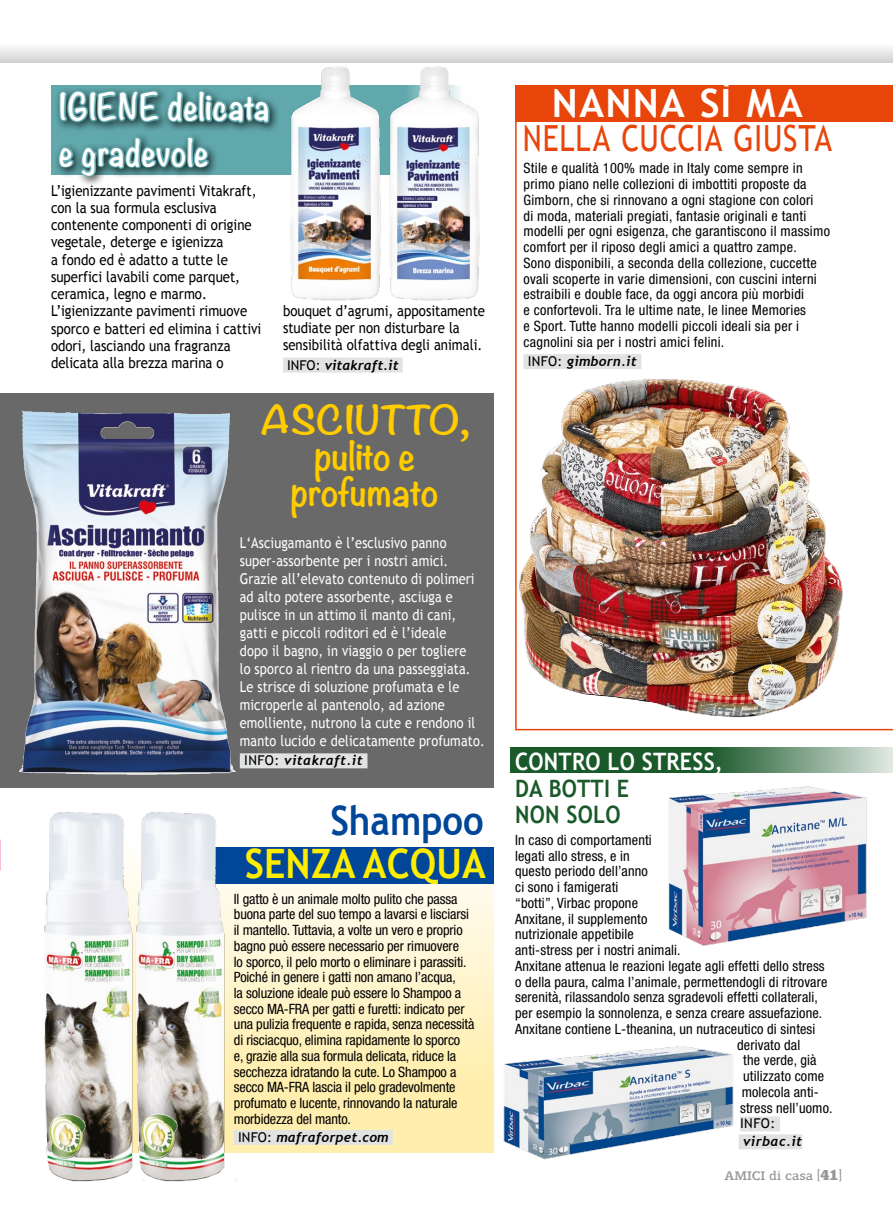
<style>
.page{position:relative;width:893px;height:1212px;background:#fff}
.page>*{position:absolute;margin:0;border:0;box-sizing:border-box;transform-origin:0 0}
.t1{font:700 40.5px/43.2px "Trebuchet MS";color:#ffed00;text-align:right;scale:.93 1}
.t2{font:700 39px "Trebuchet MS";letter-spacing:.035em;color:#fff}
.t3{font:36px "Trebuchet MS";letter-spacing:.025em;color:#e8450b;scale:.83 1}
.t4{font:700 34.95px/36px "Noteworthy";letter-spacing:-.005em;color:#fc0;text-align:center;scale:1.16 1}
.t5{font:700 33px/45.6px "Noteworthy";letter-spacing:.03em;color:#fff;scale:.9 1}
.t6{font:700 24px/27.6px "Trebuchet MS";letter-spacing:.01em;color:#fff;scale:.9 1}
.t7{font:700 24px "Trebuchet MS";letter-spacing:.01em;color:#1a592a;scale:.9 1}
.t8{font:15px/18px "Trebuchet MS";letter-spacing:.01em;color:#fff;scale:.85 1}
.t9{font:15px/17.2px "Trebuchet MS";color:#000;scale:.88 1}
.t10{font:condensed 14.25px/15.8px "Helvetica Neue LT Std";letter-spacing:.01em;color:#000}
.t11{font:condensed 14.25px/15.8px "Helvetica Neue LT Std";letter-spacing:-.01em;color:#000}
.t12{font:italic 700 13.5px/17.9px "Trebuchet";letter-spacing:.02em;color:#000}
.t13{font:italic 700 13.5px "Trebuchet";color:#000}
.t14{font:12.9px "Siseriff LT Std";color:#969696;scale:1.16 1}
.s1{font-family:"Trebuchet MS";font-weight:400;font-style:normal}
.s2{color:#004799}
.s3{color:#1a592a}
.s4{font-size:15px}
.s5{font-weight:700;font-size:15px}
</style>
<div class="page">
<svg style="left:238px;top:787px;width:256px;height:366px"></svg>
<svg style="left:510px;top:747px;width:383px;height:26px;background:#4a7b56"></svg>
<div style="left:206px;top:847px;width:288px;height:37px;background:#004799"></div>
<svg style="left:515px;top:86px;width:378px;height:644px"></svg>
<div style="left:516px;top:85px;width:377px;height:36px;background:#e8450b"></div>
<div style="left:523px;top:354px;width:118px;height:15px;background:#e1e2e2"></div>
<div style="left:283px;top:358px;width:120px;height:15px;background:#e1e2e2"></div>
<div style="left:234px;top:1130px;width:159px;height:15px;background:#e1e2e2"></div>
<img style="left:503px;top:1046px;width:240px;height:114px">
<img style="left:515px;top:371px;width:339px;height:357px">
<img style="left:668px;top:786px;width:199px;height:160px">
<div style="left:740px;top:1116px;width:40px;height:15px;background:#e1e2e2"></div>
<div style="left:739px;top:1134px;width:63px;height:15px;background:#e1e2e2"></div>
<img style="left:44px;top:812px;width:77px;height:370px">
<img style="left:121px;top:812px;width:117px;height:370px">
<div style="left:0;top:14px;width:893px;height:49px;background:linear-gradient(to bottom,#fff,#e2e2e2)"></div>
<div style="left:0;top:393px;width:494px;height:394px;background:#696969"></div>
<div style="left:240px;top:753px;width:127px;height:15px;background:#e1e2e2"></div>
<img style="left:7px;top:410px;width:239px;height:379px">
<img style="left:271px;top:47px;width:243px;height:254px">
<div style="left:54px;top:86px;width:227px;height:101px;background:#000;opacity:.75"></div>
<img style="left:57px;top:14px;width:214px;height:743px">
<p class="t5" style="left:59px;top:83px;width:235px">IGIENE delicata e gradevole</p>
<p class="t9" style="left:51px;top:182px;width:241px">L’igienizzante pavimenti Vitakraft, con la sua formula esclusiva contenente componenti di origine vegetale, deterge e igienizza<br>a fondo ed è adatto a tutte le superfici lavabili come parquet, ceramica, legno e marmo.<br>L’igienizzante pavimenti rimuove sporco e batteri ed elimina i cattivi odori, lasciando una fragranza delicata alla brezza marina o</p>
<p class="t9" style="left:283px;top:302px;width:231px">bouquet d’agrumi, appositamente studiate per non disturbare la sensibilità olfattiva degli animali.</p>
<p class="t13" style="left:287px;top:356px;width:113px"><span class="s1">INFO:</span> vitakraft.it</p>
<p class="t4" style="left:260px;top:402px;width:182px">ASCIUTTO, pulito e profumato</p>
<p class="t8" style="left:240px;top:534px;width:290px">L‘Asciugamanto è l’esclusivo panno super-assorbente per i nostri amici.<br>Grazie all’elevato contenuto di polimeri ad alto potere assorbente, asciuga e pulisce in un attimo il manto di cani, gatti e piccoli roditori ed è l’ideale<br>dopo il bagno, in viaggio o per togliere<br>lo sporco al rientro da una passeggiata.<br>Le strisce di soluzione profumata e le microperle al pantenolo, ad azione emolliente, nutrono la cute e rendono il manto lucido e delicatamente profumato.</p>
<p class="t12" style="left:244px;top:752px;width:120px"><span class="s1">INFO:</span> vitakraft.it</p>
<p class="t1" style="left:245px;top:799px;width:261px"><span class="s2">Shampoo<br></span>SENZA ACQUA</p>
<p class="t11" style="left:234px;top:890px;width:242px">Il gatto è un animale molto pulito che passa buona parte del suo tempo a lavarsi e lisciarsi il mantello. Tuttavia, a volte un vero e proprio bagno può essere necessario per rimuovere<br>lo sporco, il pelo morto o eliminare i parassiti.<br>Poiché in genere i gatti non amano l’acqua,<br>la soluzione ideale può essere lo Shampoo a secco MA-FRA per gatti e furetti: indicato per una pulizia frequente e rapida, senza necessità di risciacquo, elimina rapidamente lo sporco<br>e, grazie alla sua formula delicata, riduce la secchezza idratando la cute. Lo Shampoo a secco MA-FRA lascia il pelo gradevolmente profumato e lucente, rinnovando la naturale morbidezza del manto.</p>
<p class="t12" style="left:238px;top:1128px;width:152px"><span class="s1">INFO:</span> mafraforpet.com</p>
<p class="t2" style="left:552px;top:78px;width:252px">NANNA SÌ MA</p>
<p class="t3" style="left:523px;top:117px;width:374px">NELLA CUCCIA GIUSTA</p>
<p class="t10" style="left:523px;top:160px;width:308px">Stile e qualità 100% made in Italy come sempre in primo piano nelle collezioni di imbottiti proposte da Gimborn, che si rinnovano a ogni stagione con colori<br>di moda, materiali pregiati, fantasie originali e tanti modelli per ogni esigenza, che garantiscono il massimo comfort per il riposo degli amici a quattro zampe.<br>Sono disponibili, a seconda della collezione, cuccette ovali scoperte in varie dimensioni, con cuscini interni estraibili e double face, da oggi ancora più morbidi<br>e confortevoli. Tra le ultime nate, le linee Memories<br>e Sport. Tutte hanno modelli piccoli ideali sia per i cagnolini sia per i nostri amici felini.</p>
<p class="t12" style="left:528px;top:353px;width:111px"><span class="s1">INFO:</span> gimborn.it</p>
<p class="t6" style="left:515px;top:747px;width:232px">CONTRO LO STRESS,<br><span class="s3">DA BOTTI E</span></p>
<p class="t7" style="left:515px;top:799px;width:119px">NON SOLO</p>
<p class="t10" style="left:515px;top:832px;width:138px">In caso di comportamenti</p>
<p class="t10" style="left:515px;top:848px;width:116px">legati allo stress, e in</p>
<p class="t10" style="left:515px;top:863px;width:134px">questo periodo dell’anno</p>
<p class="t10" style="left:515px;top:879px;width:105px">ci sono i famigerati</p>
<p class="t10" style="left:515px;top:895px;width:124px">“botti”, Virbac propone</p>
<p class="t10" style="left:515px;top:911px;width:134px">Anxitane, il supplemento</p>
<p class="t10" style="left:515px;top:926px;width:120px">nutrizionale appetibile</p>
<p class="t10" style="left:515px;top:942px;width:167px">anti-stress per i nostri animali.</p>
<p class="t10" style="left:515px;top:958px;width:311px">Anxitane attenua le reazioni legate agli effetti dello stress</p>
<p class="t10" style="left:515px;top:973px;width:314px">o della paura, calma l’animale, permettendogli di ritrovare</p>
<p class="t10" style="left:515px;top:989px;width:304px">serenità, rilassandolo senza sgradevoli effetti collaterali,</p>
<p class="t10" style="left:515px;top:1005px;width:309px">per esempio la sonnolenza, e senza creare assuefazione.</p>
<p class="t10" style="left:515px;top:1021px;width:302px">Anxitane contiene L-theanina, un nutraceutico di sintesi</p>
<p class="t10" style="left:737px;top:1036px;width:65px">derivato dal</p>
<p class="t10" style="left:743px;top:1052px;width:75px">the verde, già</p>
<p class="t10" style="left:743px;top:1068px;width:83px">utilizzato come</p>
<p class="t10" style="left:742px;top:1084px;width:79px">molecola anti-</p>
<p class="t10" style="left:740px;top:1099px;width:94px">stress nell’uomo.</p>
<p class="t12" style="left:740px;top:1115px;width:64px"><span class="s1">INFO: </span>virbac.it</p>
<p class="t14" style="left:725px;top:1168px;width:103px">AMICI di casa <span class="s4">[</span><span class="s5">41</span><span class="s4">]</span></p>
</div>
